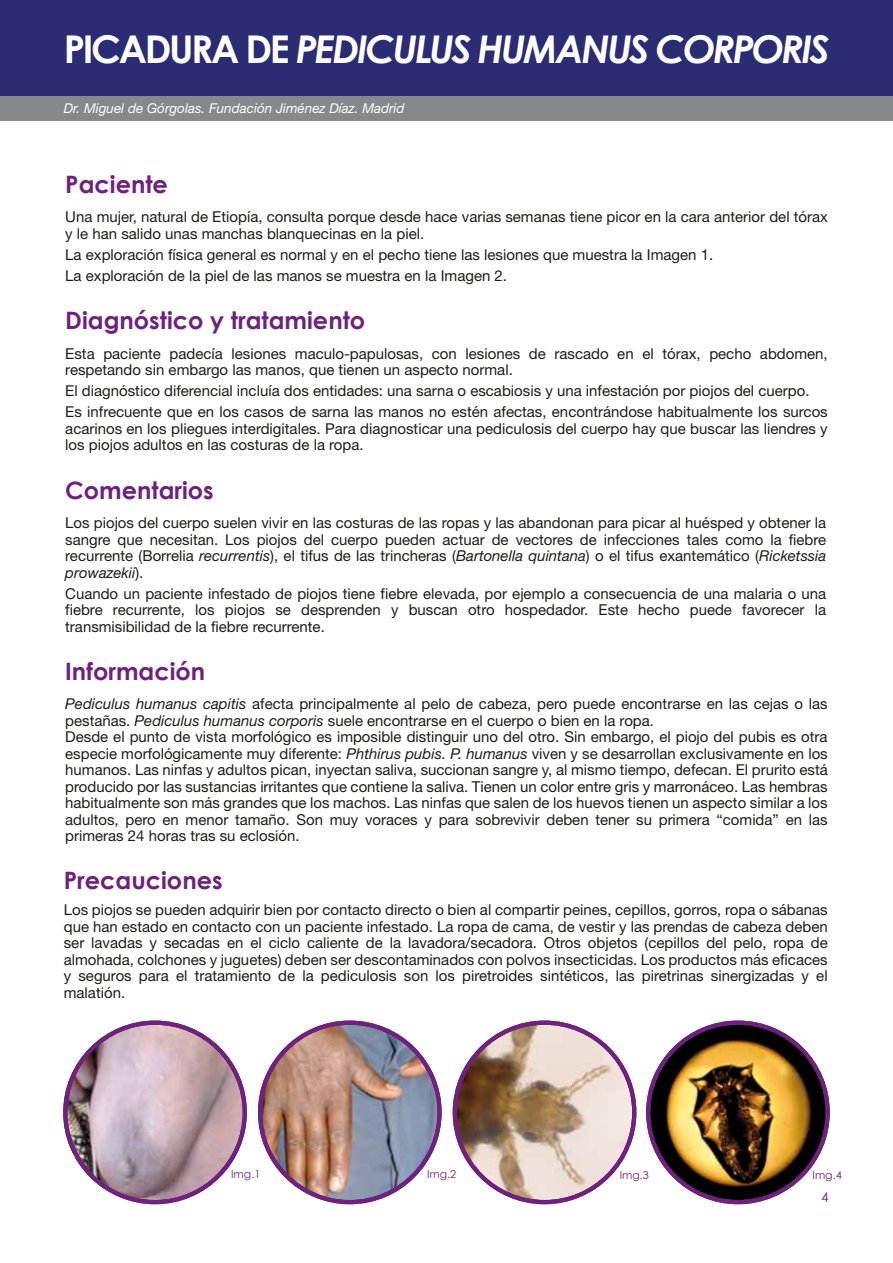
<style>
.page{position:relative;width:893px;height:1263px;background:#fff}
.page>*{position:absolute;margin:0;border:0;box-sizing:border-box;transform-origin:0 0}
.t1{font:italic 700 38.25px "Century Gothic";letter-spacing:-.06em;color:#fff}
.t2{font:700 24px "Century Gothic";color:#6e217d}
.t3{font:15px/16.5px "Helvetica Neue";color:#1d1d1b}
.t4{font:italic 13.5px "Helvetica Neue";color:#fff}
.t5{font:13.5px "Century Gothic";color:#6e217d}
.t6{font:10.95px "Century Gothic";color:#6e217d}
.s1{font-style:normal}
.s2{font-style:italic}
</style>
<div class="page">
<img style="left:455px;top:1023px;width:179px;height:179px;border-radius:90px">
<div style="left:453px;top:1020px;width:183px;height:184px;border:4px solid #6e217d;border-radius:50%"></div>
<img style="left:648px;top:1023px;width:180px;height:179px;border-radius:90px">
<div style="left:646px;top:1020px;width:184px;height:184px;border:4px solid #6e217d;border-radius:50%"></div>
<img style="left:65px;top:1023px;width:180px;height:179px;border-radius:90px">
<div style="left:63px;top:1020px;width:184px;height:184px;border:4px solid #6e217d;border-radius:50%"></div>
<img style="left:260px;top:1023px;width:179px;height:179px;border-radius:90px">
<div style="left:258px;top:1020px;width:184px;height:184px;border:4px solid #6e217d;border-radius:50%"></div>
<div style="left:0;top:95px;width:893px;height:26px;background:#86888c"></div>
<div style="left:0;top:0;width:893px;height:95px;background:#2c2c75"></div>
<h1 class="t1" style="left:64px;top:25px;width:767px"><span class="s1">PICADURA DE</span> PEDICULUS HUMANUS CORPORIS</h1>
<p class="t4" style="left:64px;top:100px;width:342px">Dr. Miguel de Górgolas. Fundación Jiménez Díaz. Madrid</p>
<h2 class="t2" style="left:65px;top:169px;width:104px">Paciente</h2>
<p class="t3" style="left:65px;top:209px;width:764px">Una mujer, natural de Etiopía, consulta porque desde hace varias semanas tiene picor en la cara anterior del tórax y le han salido unas manchas blanquecinas en la piel.</p>
<p class="t3" style="left:65px;top:244px;width:649px;line-height:21px">La exploración física general es normal y en el pecho tiene las lesiones que muestra la Imagen 1.<br>La exploración de la piel de las manos se muestra en la Imagen 2.</p>
<h2 class="t2" style="left:65px;top:305px;width:302px">Diagnóstico y tratamiento</h2>
<p class="t3" style="left:65px;top:345px;width:764px">Esta paciente padecía lesiones maculo-papulosas, con lesiones de rascado en el tórax, pecho abdomen, respetando sin embargo las manos, que tienen un aspecto normal.</p>
<p class="t3" style="left:65px;top:380px;width:764px;line-height:21px">El diagnóstico diferencial incluía dos entidades: una sarna o escabiosis y una infestación por piojos del cuerpo.<br>Es infrecuente que en los casos de sarna las manos no estén afectas, encontrándose habitualmente los surcos</p>
<p class="t3" style="left:65px;top:420px;width:764px">acarinos en los pliegues interdigitales. Para diagnosticar una pediculosis del cuerpo hay que buscar las liendres y los piojos adultos en las costuras de la ropa.</p>
<h2 class="t2" style="left:65px;top:475px;width:150px">Comentarios</h2>
<p class="t3" style="left:65px;top:514px;width:762px;text-align:justify">Los piojos del cuerpo suelen vivir en las costuras de las ropas y las abandonan para picar al huésped y obtener la sangre que necesitan. Los piojos del cuerpo pueden actuar de vectores de infecciones tales como la fiebre recurrente (Borrelia <span class="s2">recurrentis</span>), el tifus de las trincheras (<span class="s2">Bartonella quintana</span>) o el tifus exantemático (<span class="s2">Ricketssia prowazekii</span>).</p>
<p class="t3" style="left:65px;top:585px;width:762px;text-align:justify">Cuando un paciente infestado de piojos tiene fiebre elevada, por ejemplo a consecuencia de una malaria o una fiebre recurrente, los piojos se desprenden y buscan otro hospedador. Este hecho puede favorecer la transmisibilidad de la fiebre recurrente.</p>
<h2 class="t2" style="left:65px;top:656px;width:141px">Información</h2>
<p class="t3" style="left:65px;top:695px;width:764px"><span class="s2">Pediculus humanus capitis</span> afecta principalmente al pelo de cabeza, pero puede encontrarse en las cejas o las pestañas. <span class="s2">Pediculus humanus corporis</span> suele encontrarse en el cuerpo o bien en la ropa.<br>Desde el punto de vista morfológico es imposible distinguir uno del otro. Sin embargo, el piojo del pubis es otra especie morfológicamente muy diferente: <span class="s2">Phthirus pubis. P. humanus</span> viven y se desarrollan exclusivamente en los humanos. Las ninfas y adultos pican, inyectan saliva, succionan sangre y, al mismo tiempo, defecan. El prurito está producido por las sustancias irritantes que contiene la saliva. Tienen un color entre gris y marronáceo. Las hembras habitualmente son más grandes que los machos. Las ninfas que salen de los huevos tienen un aspecto similar a los adultos, pero en menor tamaño. Son muy voraces y para sobrevivir deben tener su primera “comida” en las primeras 24 horas tras su eclosión.</p>
<h2 class="t2" style="left:64px;top:865px;width:160px">Precauciones</h2>
<p class="t3" style="left:64px;top:901px;width:765px;text-align:justify">Los piojos se pueden adquirir bien por contacto directo o bien al compartir peines, cepillos, gorros, ropa o sábanas que han estado en contacto con un paciente infestado. La ropa de cama, de vestir y las prendas de cabeza deben ser lavadas y secadas en el ciclo caliente de la lavadora/secadora. Otros objetos (cepillos del pelo, ropa de almohada, colchones y juguetes) deben ser descontaminados con polvos insecticidas. Los productos más eficaces y seguros para el tratamiento de la pediculosis son los piretroides sintéticos, las piretrinas sinergizadas y el malatión.</p>
<p class="t6" style="left:231px;top:1168px;width:31px">Img.1</p>
<p class="t6" style="left:427px;top:1168px;width:31px">Img.2</p>
<p class="t6" style="left:620px;top:1168px;width:31px">Img.3</p>
<p class="t6" style="left:812px;top:1168px;width:31px">Img.4</p>
<p class="t5" style="left:821px;top:1189px;width:9px">4</p>
</div>
